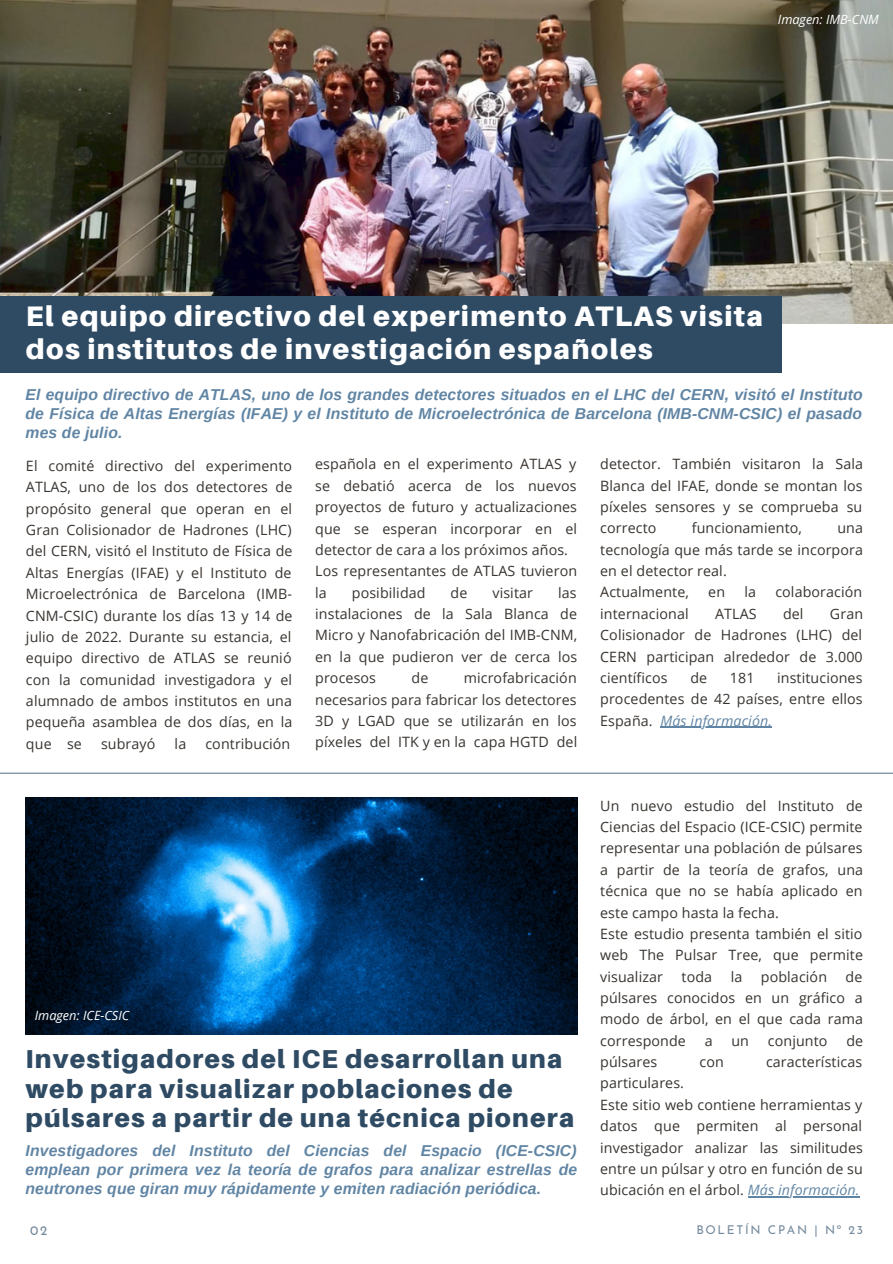
<style>
.page{position:relative;width:893px;height:1264px;background:#fff}
.page>*{position:absolute;margin:0;border:0;box-sizing:border-box;transform-origin:0 0}
.t1{font:900 28.2px/32.5px "Aileron";letter-spacing:.045em;color:#fff}
.t2{font:900 25.95px/29.2px "Aileron";letter-spacing:.045em;color:#2f4b64}
.t3{font:italic 700 15.75px/19px "Arimo";letter-spacing:.01em;color:#6185a4;text-align:justify}
.t4{font:14.25px/21.3px "Open Sans";letter-spacing:.01em;color:#38332f;text-align:justify}
.t5{font:13.2px "Josefin Sans";color:#758a9d}
.t6{font:italic 12.75px "Open Sans";color:#fff}
.t7{font:12.15px "Josefin Sans";letter-spacing:.14em;color:#758a9d}
.s1{font-style:italic;color:#6185a4}
</style>
<div class="page">
<img style="left:0;top:0;width:892px;height:324px">
<div style="left:0;top:296px;width:781px;height:76px;background:#2f4b64"></div>
<img style="left:26px;top:797px;width:551px;height:237px">
<hr style="left:0;top:772px;width:892px;height:1px;background:#657f96">
<hr style="left:660px;top:726px;width:112px;height:2px;background:#6185a4">
<hr style="left:747px;top:1196px;width:112px;height:1px;background:#6185a4">
<p class="t6" style="left:777px;top:10px;width:103px">Imagen: IMB-CNM</p>
<h1 class="t1" style="left:26px;top:300px;width:738px">El equipo directivo del experimento ATLAS visita dos institutos de investigación españoles</h1>
<p class="t3" style="left:26px;top:385px;width:838px">El equipo directivo de ATLAS, uno de los grandes detectores situados en el LHC del CERN, visitó el Instituto de Física de Altas Energías (IFAE) y el Instituto de Microelectrónica de Barcelona (IMB-CNM-CSIC) el pasado mes de julio.</p>
<p class="t4" style="left:600px;top:453px;width:264px">detector. También visitaron la Sala Blanca del IFAE, donde se montan los píxeles sensores y se comprueba su correcto</p>
<p class="t4" style="left:315px;top:453px;width:263px;text-align:left">española en el experimento ATLAS y se debatió acerca de los nuevos proyectos de futuro y actualizaciones que se esperan incorporar en el detector de cara a los próximos años.<br>Los representantes de ATLAS tuvieron la</p>
<p class="t4" style="left:26px;top:455px;width:268px">El comité directivo del experimento ATLAS, uno de los dos detectores de propósito general que operan en el Gran Colisionador de Hadrones (LHC) del CERN, visitó el Instituto de Física de Altas Energías (IFAE) y el Instituto de Microelectrónica de Barcelona (IMB-CNM-CSIC) durante los días 13 y 14 de julio de 2022. Durante su estancia, el equipo directivo de ATLAS se reunió con la comunidad investigadora y el alumnado de ambos institutos en una pequeña asamblea de dos días, en la que se</p>
<p class="t4" style="left:691px;top:517px;width:112px">funcionamiento,</p>
<p class="t4" style="left:600px;top:517px;width:264px;text-align:left;text-indent:237px">una tecnología que más tarde se incorpora en el detector real.<br>Actualmente,</p>
<p class="t4" style="left:708px;top:581px;width:18px">en</p>
<p class="t4" style="left:744px;top:581px;width:13px">la</p>
<p class="t4" style="left:775px;top:581px;width:88px">colaboración</p>
<p class="t4" style="left:315px;top:581px;width:263px;text-indent:243px">las instalaciones de la Sala Blanca de Micro y Nanofabricación del IMB-CNM, en la que pudieron ver de cerca los procesos</p>
<p class="t4" style="left:352px;top:581px;width:75px">posibilidad</p>
<p class="t4" style="left:450px;top:581px;width:18px">de</p>
<p class="t4" style="left:492px;top:581px;width:42px">visitar</p>
<p class="t4" style="left:600px;top:602px;width:90px">internacional</p>
<p class="t4" style="left:715px;top:602px;width:43px">ATLAS</p>
<p class="t4" style="left:783px;top:602px;width:22px">del</p>
<p class="t4" style="left:600px;top:602px;width:264px;text-indent:230px">Gran Colisionador de Hadrones (LHC) del CERN participan alrededor de 3.000 científicos</p>
<p class="t4" style="left:690px;top:666px;width:18px">de</p>
<p class="t4" style="left:729px;top:666px;width:26px">181</p>
<p class="t4" style="left:315px;top:667px;width:263px;text-indent:148px">microfabricación necesarios para fabricar los detectores 3D y LGAD que se utilizarán en los píxeles del ITK y en la capa HGTD del</p>
<p class="t4" style="left:411px;top:667px;width:18px">de</p>
<p class="t4" style="left:600px;top:666px;width:264px;text-indent:177px">instituciones procedentes de 42 países, entre ellos España. <span class="s1">Más información.</span></p>
<p class="t4" style="left:101px;top:732px;width:56px">subrayó</p>
<p class="t4" style="left:175px;top:732px;width:13px">la</p>
<p class="t4" style="left:205px;top:732px;width:86px">contribución</p>
<p class="t6" style="left:35px;top:1006px;width:96px">Imagen: ICE-CSIC</p>
<h2 class="t2" style="left:26px;top:1044px;width:550px">Investigadores del ICE desarrollan una web para visualizar poblaciones de púlsares a partir de una técnica pionera</h2>
<p class="t3" style="left:26px;top:1141px;width:553px">Investigadores del Instituto del Ciencias del Espacio (ICE-CSIC) emplean por primera vez la teoría de grafos para analizar estrellas de neutrones que giran muy rápidamente y emiten radiación periódica.</p>
<p class="t4" style="left:600px;top:794px;width:264px;text-align:left">Un nuevo estudio del Instituto de<br>Ciencias del Espacio (ICE-CSIC) permite representar una población de púlsares a partir de la teoría de grafos, una técnica que no se había aplicado en este campo hasta la fecha.<br>Este estudio presenta también el sitio web The Pulsar Tree, que permite visualizar</p>
<p class="t4" style="left:681px;top:965px;width:32px">toda</p>
<p class="t4" style="left:730px;top:965px;width:13px">la</p>
<p class="t4" style="left:760px;top:965px;width:68px">población</p>
<p class="t4" style="left:600px;top:965px;width:264px;text-indent:245px">de púlsares conocidos en un gráfico a modo de árbol, en el que cada rama corresponde</p>
<p class="t4" style="left:704px;top:1029px;width:9px">a</p>
<p class="t4" style="left:731px;top:1029px;width:19px">un</p>
<p class="t4" style="left:767px;top:1029px;width:61px">conjunto</p>
<p class="t4" style="left:846px;top:1029px;width:18px">de</p>
<p class="t4" style="left:600px;top:1050px;width:59px">púlsares</p>
<p class="t4" style="left:699px;top:1050px;width:26px">con</p>
<p class="t4" style="left:766px;top:1050px;width:98px">características</p>
<p class="t4" style="left:600px;top:1072px;width:264px;text-align:left">particulares.<br>Este sitio web contiene herramientas y datos que permiten al personal investigador analizar las similitudes entre un púlsar y otro en función de su ubicación en el árbol. <span class="s1">Más información.</span></p>
<p class="t5" style="left:30px;top:1225px;width:19px">02</p>
<p class="t7" style="left:696px;top:1224px;width:168px">BOLETÍN CPAN | Nº 23</p>
</div>
